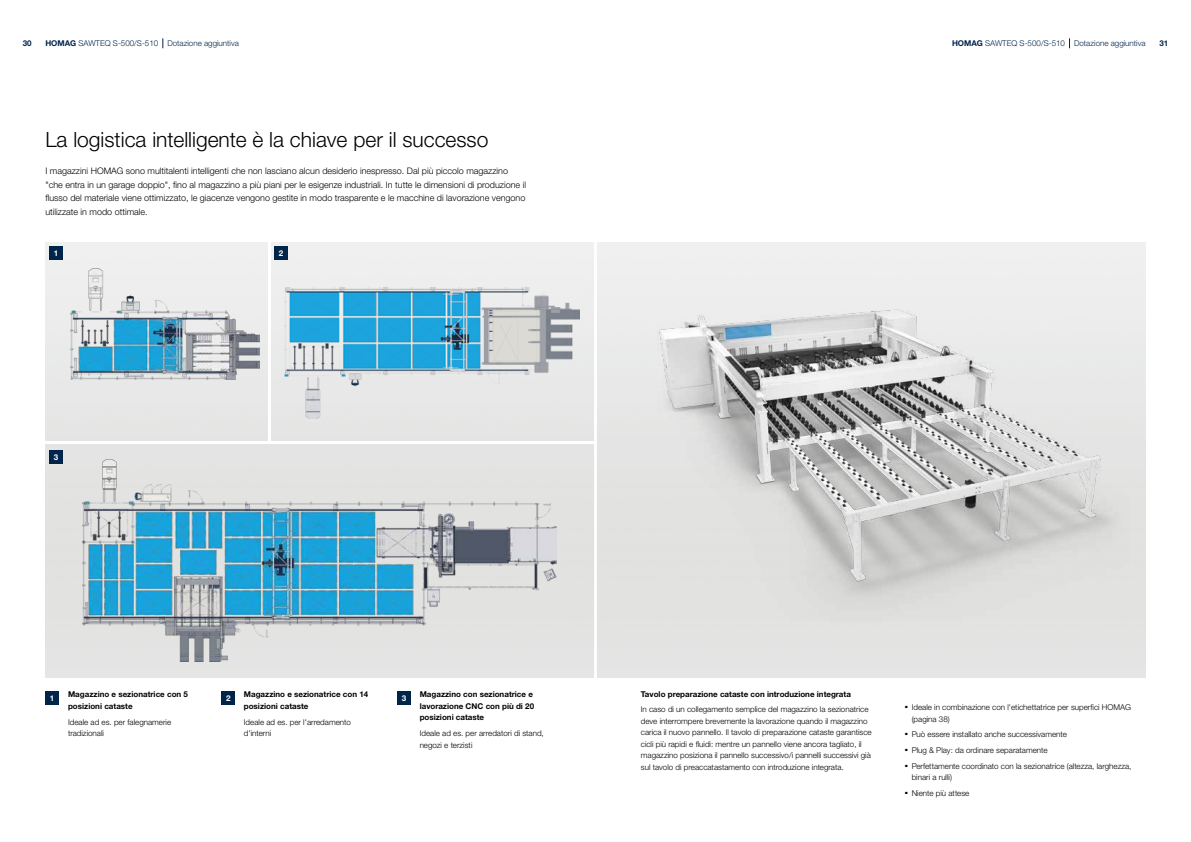
<style>
.page{position:relative;width:1191px;height:842px;background:#fff}
.page>*{position:absolute;margin:0;border:0;box-sizing:border-box;transform-origin:0 0}
.t1{font:300 21px "Helvetica Neue LTW1 G";color:#000}
.t2{font:300 9px/13.6px "Helvetica Neue LTW1 G";color:#000}
.t3{font:300 8px/11.5px "Helvetica Neue LTW1 G";color:#000}
.t4{font:700 8px/11.5px "Helvetica Neue LTW1 G";color:#000}
.t5{font:300 8px "Helvetica Neue LTW1 G";color:#00254b}
.t6{font:700 8px "Helvetica Neue LTW1 G";color:#fff}
.t7{font:700 8px "Helvetica Neue LTW1 G";color:#00254b}
.s1{font-weight:700}
.s2{font-weight:700;font-size:14px}
</style>
<div class="page">
<img style="left:45px;top:242px;width:1100px;height:435px">
<div style="left:45px;top:692px;width:14px;height:13px;background:#00254b"></div>
<div style="left:222px;top:692px;width:13px;height:13px;background:#00254b"></div>
<div style="left:397px;top:692px;width:14px;height:13px;background:#00254b"></div>
<div style="left:274px;top:247px;width:14px;height:13px;background:#00254b"></div>
<div style="left:50px;top:247px;width:13px;height:13px;background:#00254b"></div>
<div style="left:50px;top:450px;width:13px;height:13px;background:#00254b"></div>
<img style="left:83px;top:460px;width:473px;height:202px">
<hr style="left:594px;top:241px;width:3px;height:538px;background:#fff">
<img style="left:284px;top:288px;width:295px;height:131px">
<img style="left:70px;top:268px;width:189px;height:112px">
<hr style="left:44px;top:441px;width:551px;height:3px;background:#fff">
<hr style="left:268px;top:242px;width:3px;height:199px;background:#fff">
<img style="left:629px;top:283px;width:505px;height:339px">
<p class="t5" style="left:45px;top:39px;width:195px"><span class="s1">HOMAG</span> SAWTEQ S-500/S-510 Dotazione aggiuntiva</p>
<p class="t5" style="left:952px;top:39px;width:195px"><span class="s1">HOMAG</span> SAWTEQ S-500/S-510 Dotazione aggiuntiva</p>
<p class="t7" style="left:23px;top:39px;width:10px">30</p>
<p class="t7" style="left:1159px;top:39px;width:10px">31</p>
<h1 class="t1" style="left:45px;top:127px;width:444px">La logistica intelligente è la chiave per il successo</h1>
<p class="t2" style="left:45px;top:164px;width:482px">I magazzini HOMAG sono multitalenti intelligenti che non lasciano alcun desiderio inespresso. Dal più piccolo magazzino "che entra in un garage doppio", fino al magazzino a più piani per le esigenze industriali. In tutte le dimensioni di produzione il flusso del materiale viene ottimizzato, le giacenze vengono gestite in modo trasparente e le macchine di lavorazione vengono utilizzate in modo ottimale.</p>
<p class="t6" style="left:54px;top:248px;width:6px">1</p>
<p class="t6" style="left:279px;top:248px;width:6px">2</p>
<p class="t6" style="left:54px;top:452px;width:6px">3</p>
<p class="t6" style="left:50px;top:693px;width:6px">1</p>
<p class="t4" style="left:68px;top:689px;width:121px">Magazzino e sezionatrice con 5 posizioni cataste</p>
<p class="t3" style="left:68px;top:716px;width:105px">Ideale ad es. per falegnamerie tradizionali</p>
<p class="t6" style="left:226px;top:693px;width:6px">2</p>
<p class="t4" style="left:244px;top:689px;width:126px">Magazzino e sezionatrice con 14 posizioni cataste</p>
<p class="t3" style="left:244px;top:716px;width:108px">Ideale ad es. per l'arredamento d'interni</p>
<p class="t6" style="left:402px;top:693px;width:6px">3</p>
<p class="t4" style="left:420px;top:689px;width:116px">Magazzino con sezionatrice e lavorazione CNC con più di 20 posizioni cataste</p>
<p class="t3" style="left:420px;top:727px;width:126px">Ideale ad es. per arredatori di stand, negozi e terzisti</p>
<p class="t4" style="left:641px;top:688px;width:211px">Tavolo preparazione cataste con introduzione integrata</p>
<p class="t3" style="left:641px;top:704px;width:232px">In caso di un collegamento semplice del magazzino la sezionatrice deve interrompere brevemente la lavorazione quando il magazzino carica il nuovo pannello. Il tavolo di preparazione cataste garantisce cicli più rapidi e fluidi: mentre un pannello viene ancora tagliato, il magazzino posiziona il pannello successivo/i pannelli successivi già sul tavolo di preaccatastamento con introduzione integrata.</p>
<p class="t3" style="left:911px;top:701px;width:221px;text-indent:-7px"><span class="s2">·</span> Ideale in combinazione con l'etichettatrice per superfici HOMAG (pagina 38)</p>
<p class="t3" style="left:904px;top:727px;width:228px;line-height:15.8px"><span class="s2">·</span> Può essere installato anche successivamente<br><span class="s2">·</span> Plug &amp; Play: da ordinare separatamente<br><span class="s2">·</span> Perfettamente coordinato con la sezionatrice (altezza, larghezza,</p>
<p class="t3" style="left:904px;top:770px;width:66px;line-height:15.8px;text-indent:7px">binari a rulli)<br><span class="s2">·</span> Niente più attese</p>
</div>
